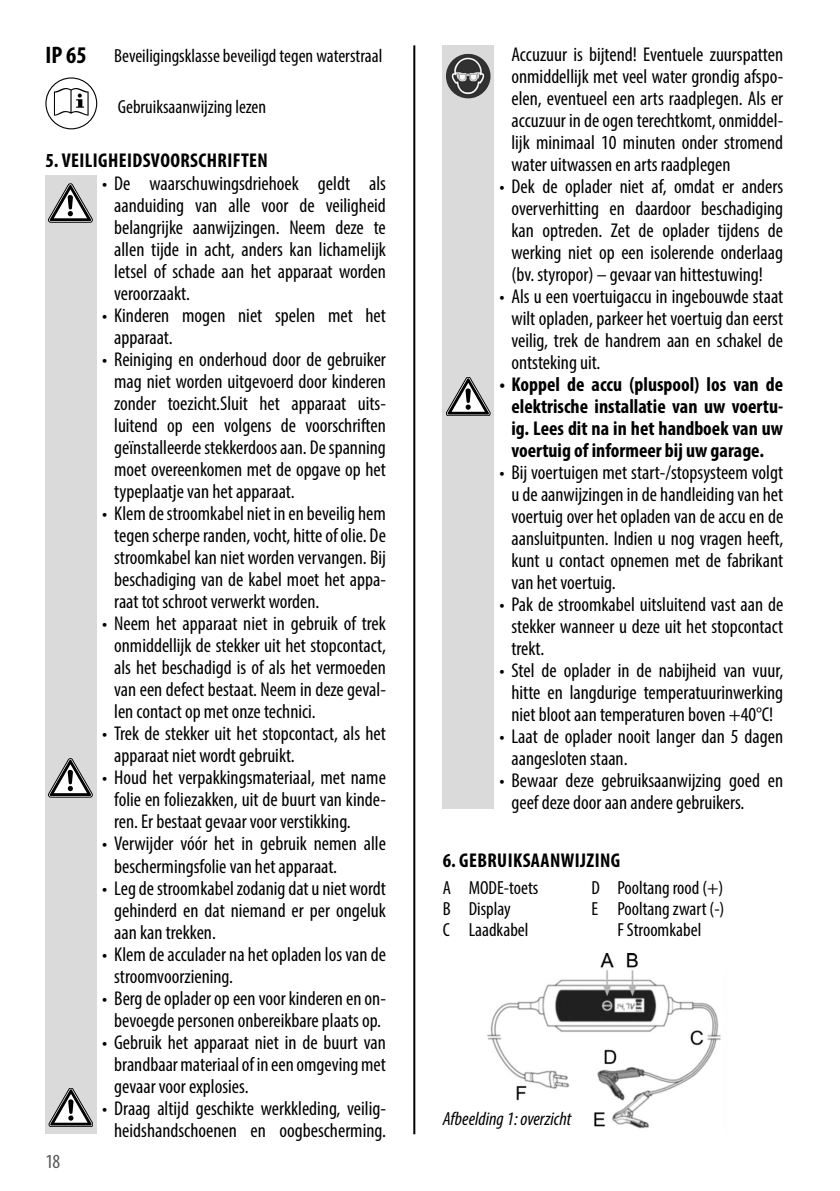
<style>
.page{position:relative;width:840px;height:1191px;background:#fff}
.page>*{position:absolute;margin:0;border:0;box-sizing:border-box;transform-origin:0 0}
.t1{font:condensed 20px/22px "Myriad Pro";color:#000;text-align:justify}
.t2{font:700 condensed 20px/22px "Myriad Pro";letter-spacing:.02em;color:#000;text-align:justify}
.t3{font:condensed 20px "Myriad Pro";color:#575757}
.t4{font:condensed 19px/21px "Myriad Pro";color:#000}
.t5{font:italic condensed 19px "Myriad Pro";color:#000}
.s1{font-weight:700;font-size:24px}
</style>
<div class="page">
<hr style="left:413px;top:45px;width:2px;height:1089px;background:#000">
<div style="left:45px;top:176px;width:51px;height:958px;background:#dadada"></div>
<svg style="left:48px;top:184px;width:44px;height:38px"></svg>
<svg style="left:48px;top:758px;width:44px;height:39px"></svg>
<div style="left:45px;top:77px;width:52px;height:52px;border:1px solid #000;border-radius:50%"></div>
<svg style="left:54px;top:88px;width:35px;height:28px"></svg>
<div style="left:442px;top:46px;width:51px;height:763px;background:#dadada"></div>
<svg style="left:49px;top:1088px;width:44px;height:38px"></svg>
<img style="left:445px;top:54px;width:45px;height:44px;border-radius:22px">
<svg style="left:446px;top:377px;width:44px;height:39px"></svg>
<img style="left:487px;top:953px;width:234px;height:176px">
<p class="t4" style="left:45px;top:45px;width:338px"><span class="s1">IP 65</span> Beveiligingsklasse beveiligd tegen waterstraal</p>
<p class="t4" style="left:118px;top:96px;width:150px">Gebruiksaanwijzing lezen</p>
<p class="t2" style="left:45px;top:149px;width:224px">5. VEILIGHEIDSVOORSCHRIFTEN</p>
<p class="t1" style="left:114px;top:172px;width:273px;text-indent:-12px">• De waarschuwingsdriehoek geldt als aanduiding van alle voor de veiligheid belangrijke aanwijzingen. Neem deze te allen tijde in acht, anders kan lichamelijk letsel of schade aan het apparaat worden veroorzaakt.</p>
<p class="t1" style="left:114px;top:304px;width:273px;text-indent:-12px">• Kinderen mogen niet spelen met het apparaat.</p>
<p class="t1" style="left:114px;top:348px;width:273px;text-indent:-12px">• Reiniging en onderhoud door de gebruiker mag niet worden uitgevoerd door kinderen zonder toezicht.Sluit het apparaat uits&shy;luitend op een volgens de voorschriften geïnstalleerde stekkerdoos aan. De spanning moet overeenkomen met de opgave op het typeplaatje van het apparaat.</p>
<p class="t1" style="left:114px;top:502px;width:273px;text-indent:-12px">• Klem de stroomkabel niet in en beveilig hem tegen scherpe randen, vocht, hitte of olie. De stroomkabel kan niet worden vervangen. Bij beschadiging van de kabel moet het appa&shy;raat tot schroot verwerkt worden.</p>
<p class="t1" style="left:114px;top:612px;width:273px;text-indent:-12px">• Neem het apparaat niet in gebruik of trek onmiddellijk de stekker uit het stopcontact, als het beschadigd is of als het vermoeden van een defect bestaat. Neem in deze geval&shy;len contact op met onze technici.</p>
<p class="t1" style="left:114px;top:722px;width:273px;text-indent:-12px">• Trek de stekker uit het stopcontact, als het apparaat niet wordt gebruikt.</p>
<p class="t1" style="left:114px;top:766px;width:273px;text-indent:-12px">• Houd het verpakkingsmateriaal, met name folie en foliezakken, uit de buurt van kinde&shy;ren. Er bestaat gevaar voor verstikking.</p>
<p class="t1" style="left:114px;top:832px;width:273px;text-indent:-12px">• Verwijder vóór het in gebruik nemen alle beschermingsfolie van het apparaat.</p>
<p class="t1" style="left:114px;top:876px;width:273px;text-indent:-12px">• Leg de stroomkabel zodanig dat u niet wordt gehinderd en dat niemand er per ongeluk aan kan trekken.</p>
<p class="t1" style="left:114px;top:942px;width:273px;text-indent:-12px">• Klem de acculader na het opladen los van de stroomvoorziening.</p>
<p class="t1" style="left:102px;top:986px;width:285px;text-align:center">• Berg de oplader op een voor kinderen en on&shy;bevoegde personen onbereikbare plaats op.</p>
<p class="t1" style="left:114px;top:1030px;width:273px;text-indent:-12px">• Gebruik het apparaat niet in de buurt van brandbaar materiaal of in een omgeving met gevaar voor explosies.</p>
<p class="t1" style="left:102px;top:1096px;width:285px;text-align:right">• Draag altijd geschikte werkkleding, veilig&shy;heidshandschoenen en oogbescherming.</p>
<p class="t3" style="left:45px;top:1149px;width:16px">18</p>
<p class="t1" style="left:511px;top:43px;width:273px">Accuzuur is bijtend! Eventuele zuurspatten onmiddellijk met veel water grondig afspo&shy;elen, eventueel een arts raadplegen. Als er accuzuur in de ogen terechtkomt, onmiddel&shy;lijk minimaal 10 minuten onder stromend water uitwassen en arts raadplegen</p>
<p class="t1" style="left:499px;top:175px;width:285px;text-align:center">• Dek de oplader niet af, omdat er anders oververhitting en daardoor beschadiging kan optreden. Zet de oplader tijdens de werking niet op een isolerende onderlaag (bv. styropor) – gevaar van hittestuwing!</p>
<p class="t1" style="left:511px;top:285px;width:273px;text-indent:-12px">• Als u een voertuigaccu in ingebouwde staat wilt opladen, parkeer het voertuig dan eerst veilig, trek de handrem aan en schakel de ontsteking uit.</p>
<p class="t2" style="left:511px;top:373px;width:273px;text-indent:-12px">• Koppel de accu (pluspool) los van de elektrische installatie van uw voertu&shy;ig. Lees dit na in het handboek van uw voertuig of informeer bij uw garage.</p>
<p class="t1" style="left:511px;top:461px;width:273px;text-indent:-12px">• Bij voertuigen met start-/stopsysteem volgt u de aanwijzingen in de handleiding van het voertuig over het opladen van de accu en de aansluitpunten. Indien u nog vragen heeft, kunt u contact opnemen met de fabrikant van het voertuig.</p>
<p class="t1" style="left:511px;top:593px;width:273px;text-indent:-12px">• Pak de stroomkabel uitsluitend vast aan de stekker wanneer u deze uit het stopcontact trekt.</p>
<p class="t1" style="left:499px;top:659px;width:285px;text-align:center">• Stel de oplader in de nabijheid van vuur, hitte en langdurige temperatuurinwerking niet bloot aan temperaturen boven +40°C!</p>
<p class="t1" style="left:511px;top:725px;width:273px;text-indent:-12px">• Laat de oplader nooit langer dan 5 dagen aangesloten staan.</p>
<p class="t1" style="left:511px;top:769px;width:273px;text-indent:-12px">• Bewaar deze gebruiksaanwijzing goed en geef deze door aan andere gebruikers.</p>
<p class="t2" style="left:442px;top:849px;width:179px">6. GEBRUIKSAANWIJZING</p>
<p class="t4" style="left:442px;top:877px;width:97px">A MODE-toets<br>B Display<br>C Laadkabel</p>
<p class="t4" style="left:591px;top:877px;width:134px;text-align:center">D Pooltang rood (+)<br>E Pooltang zwart (-)<br>F Stroomkabel</p>
<p class="t5" style="left:442px;top:1106px;width:130px">Afbeelding 1: overzicht</p>
</div>
